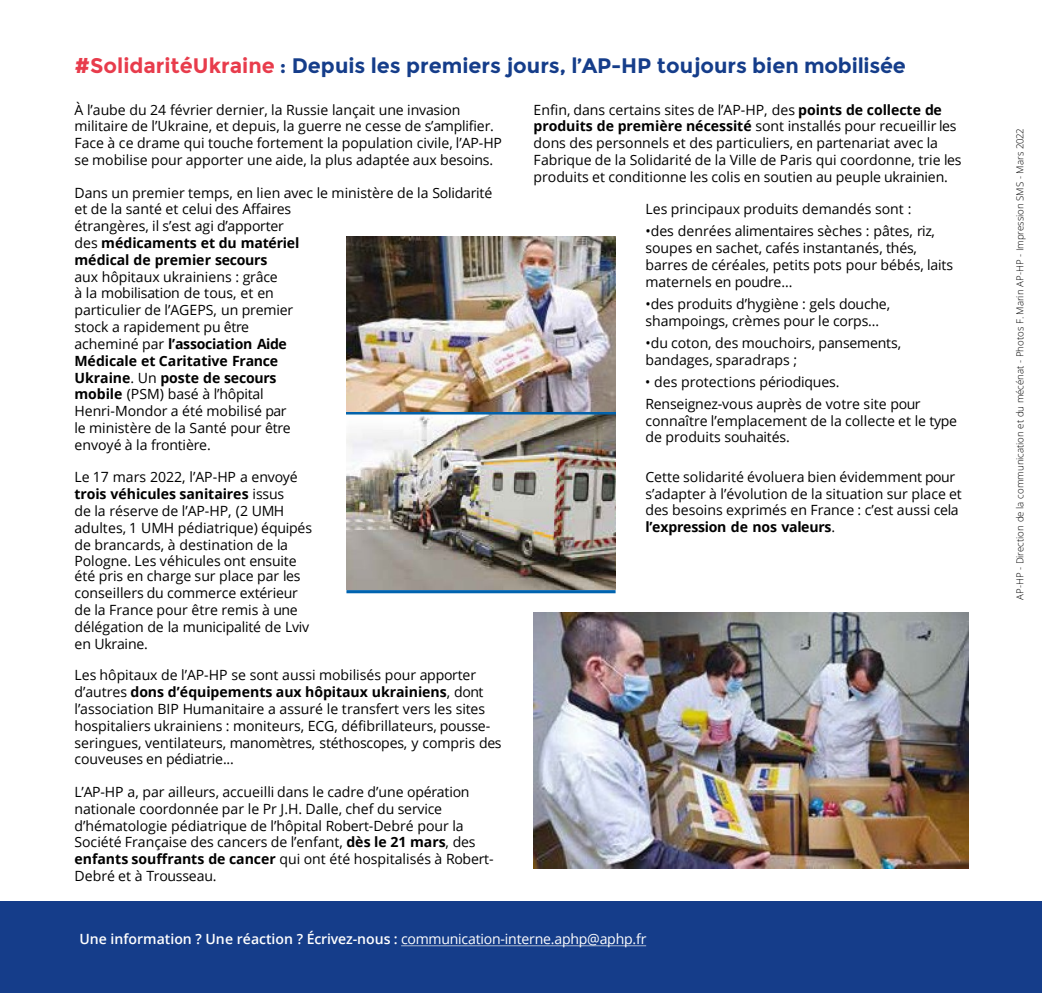
<style>
.page{position:relative;width:1042px;height:993px;background:#fff}
.page>*{position:absolute;margin:0;border:0;box-sizing:border-box;transform-origin:0 0}
.t1{font:700 21px "Montserrat";color:#153d8a}
.t2{font:14px/16.8px "Open Sans";color:#000}
.t3{font:600 14px "Open Sans";color:#fff}
.t4{font:300 9.62px "Open Sans";letter-spacing:-.005em;color:#000}
.s1{color:#e83c4c}
.s2{font-weight:700}
.s3{font-weight:400}
</style>
<div class="page">
<div style="left:0;top:900px;width:1041px;height:92px;background:#153d8a"></div>
<svg style="left:401px;top:945px;width:245px;height:1px"></svg>
<img style="left:346px;top:236px;width:269px;height:353px">
<hr style="left:346px;top:590px;width:269px;height:3px;background:#0063af">
<img style="left:533px;top:612px;width:434px;height:256px">
<p class="t1" style="left:74px;top:53px;width:832px"><span class="s1">#SolidaritéUkraine</span> : Depuis les premiers jours, l’AP-HP toujours bien mobilisée</p>
<p class="t2" style="left:74px;top:101px;width:429px">À l’aube du 24 février dernier, la Russie lançait une invasion militaire de l’Ukraine, et depuis, la guerre ne cesse de s’amplifier.<br>Face à ce drame qui touche fortement la population civile, l’AP-HP se mobilise pour apporter une aide, la plus adaptée aux besoins.</p>
<p class="t2" style="left:74px;top:184px;width:419px">Dans un premier temps, en lien avec le ministère de la Solidarité</p>
<p class="t2" style="left:74px;top:200px;width:226px">et de la santé et celui des Affaires étrangères, il s’est agi d’apporter des <span class="s2">médicaments et du matériel médical de premier secours</span></p>
<p class="t2" style="left:74px;top:268px;width:205px">aux hôpitaux ukrainiens : grâce à la mobilisation de tous, et en</p>
<p class="t2" style="left:74px;top:301px;width:220px">particulier de l’AGEPS, un premier stock a rapidement pu être acheminé par <span class="s2">l’association Aide<br>Médicale et Caritative France<br>Ukraine</span>. Un <span class="s2">poste de secours mobile</span> (PSM) basé à l’hôpital<br>Henri-Mondor a été mobilisé par le ministère de la Santé pour être envoyé à la frontière.</p>
<p class="t2" style="left:74px;top:468px;width:225px">Le 17 mars 2022, l’AP-HP a envoyé <span class="s2">trois véhicules sanitaires</span> issus de la réserve de l’AP-HP, (2 UMH</p>
<p class="t2" style="left:74px;top:519px;width:239px">adultes, 1 UMH pédiatrique) équipés de brancards, à destination de la<br>Pologne. Les véhicules ont ensuite</p>
<p class="t2" style="left:74px;top:567px;width:236px">été pris en charge sur place par les conseillers du commerce extérieur de la France pour être remis à une délégation de la municipalité de Lviv en Ukraine.</p>
<p class="t2" style="left:74px;top:666px;width:428px">Les hôpitaux de l’AP-HP se sont aussi mobilisés pour apporter d’autres <span class="s2">dons d’équipements aux hôpitaux ukrainiens</span>, dont l’association BIP Humanitaire a assuré le transfert vers les sites hospitaliers ukrainiens : moniteurs, ECG, défibrillateurs, pousse&shy;seringues, ventilateurs, manomètres, stéthoscopes, y compris des couveuses en pédiatrie...</p>
<p class="t2" style="left:74px;top:783px;width:420px">L’AP-HP a, par ailleurs, accueilli dans le cadre d’une opération nationale coordonnée par le Pr J.H. Dalle, chef du service d’hématologie pédiatrique de l’hôpital Robert-Debré pour la Société Française des cancers de l’enfant, <span class="s2">dès le 21 mars</span>, des <span class="s2">enfants souffrants de cancer</span> qui ont été hospitalisés à Robert-Debré et à Trousseau.</p>
<p class="t2" style="left:533px;top:101px;width:429px">Enfin, dans certains sites de l’AP-HP, des <span class="s2">points de collecte de produits de première nécessité</span> sont installés pour recueillir les dons des personnels et des particuliers, en partenariat avec la Fabrique de la Solidarité de la Ville de Paris qui coordonne, trie les produits et conditionne les colis en soutien au peuple ukrainien.</p>
<p class="t2" style="left:645px;top:200px;width:267px">Les principaux produits demandés sont :</p>
<p class="t2" style="left:645px;top:222px;width:309px">•des denrées alimentaires sèches : pâtes, riz, soupes en sachet, cafés instantanés, thés, barres de céréales, petits pots pour bébés, laits maternels en poudre…</p>
<p class="t2" style="left:645px;top:295px;width:246px">•des produits d’hygiène : gels douche, shampoings, crèmes pour le corps…</p>
<p class="t2" style="left:645px;top:334px;width:257px">•du coton, des mouchoirs, pansements, bandages, sparadraps ;</p>
<p class="t2" style="left:645px;top:373px;width:196px">• des protections périodiques.</p>
<p class="t2" style="left:645px;top:395px;width:313px">Renseignez-vous auprès de votre site pour connaître l’emplacement de la collecte et le type de produits souhaités.</p>
<p class="t2" style="left:645px;top:467px;width:318px">Cette solidarité évoluera bien évidemment pour s’adapter à l’évolution de la situation sur place et des besoins exprimés en France : c’est aussi cela <span class="s2">l’expression de nos valeurs</span>.</p>
<p class="t3" style="left:79px;top:929px;width:568px">Une information ? Une réaction ? Écrivez-nous : <span class="s3">communication-interne.aphp@aphp.fr</span></p>
<p class="t4" style="left:1012px;top:599px;width:472px;rotate:-90deg">AP-HP - Direction de la communication et du mécénat - Photos F. Marin AP-HP - Impression SMS - Mars 2022</p>
</div>
